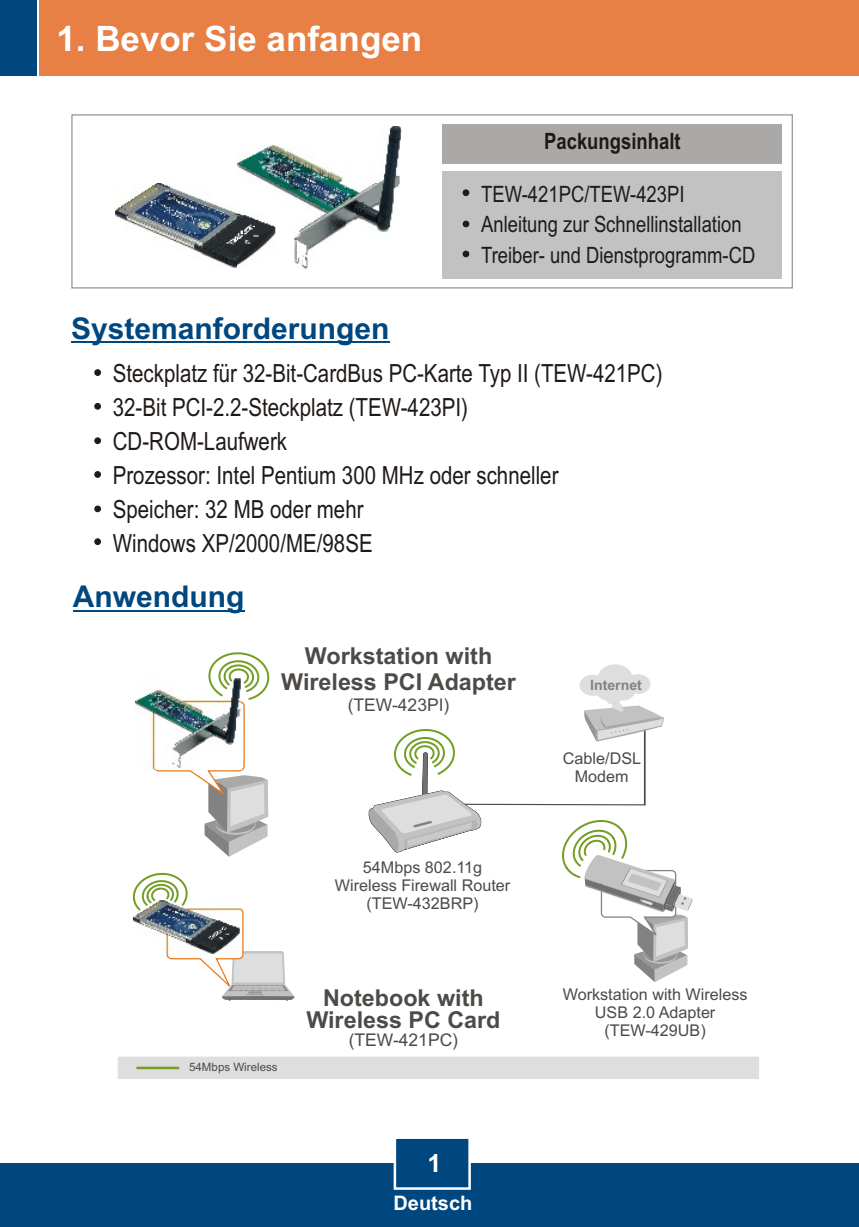
<style>
.page{position:relative;width:859px;height:1227px;background:#fff}
.page>*{position:absolute;margin:0;border:0;box-sizing:border-box;transform-origin:0 0}
.t1{font:700 35px "Arial";color:#fff}
.t2{font:700 30px "Arial";color:#004780}
.t3{font:25px/34px "Arial Narrow";color:#1f1a17}
.t4{font:700 25px "Arial";color:#fff}
.t5{font:700 23.25px/26px "Arial";color:#4d4a47;text-align:center}
.t6{font:22.5px "Arial Narrow";color:#1f1a17}
.t7{font:700 22.5px "Arial Narrow";color:#1f1a17}
.t8{font:700 20px "Arial";color:#fff}
.t9{font:17.5px "Arial";color:#4d4a47}
.t10{font:16.25px/18px "Arial";color:#4d4a47;text-align:center}
.t11{font:700 14px "Arial";color:#828282}
.t12{font:11.5px "Arial";color:#4d4a47}
</style>
<div class="page">
<div style="left:0;top:1163px;width:859px;height:63px;background:#004780"></div>
<div style="left:39px;top:0;width:820px;height:76px;background:#e88045"></div>
<div style="left:0;top:0;width:36px;height:76px;background:#004780"></div>
<svg style="left:393px;top:1138px;width:78px;height:52px"></svg>
<hr style="left:73px;top:610px;width:171px;height:1px;background:#004780">
<hr style="left:71px;top:341px;width:318px;height:1px;background:#004780">
<svg style="left:71px;top:114px;width:722px;height:175px"></svg>
<div style="left:442px;top:171px;width:340px;height:108px;background:#c2c2c2"></div>
<div style="left:442px;top:124px;width:340px;height:39px;background:#aba8a8"></div>
<svg style="left:463px;top:189px;width:6px;height:7px"></svg>
<svg style="left:463px;top:221px;width:6px;height:6px"></svg>
<svg style="left:463px;top:251px;width:6px;height:6px"></svg>
<svg style="left:94px;top:369px;width:7px;height:6px"></svg>
<div style="left:94px;top:437px;width:7px;height:7px;background:#1f1a17;border:1px solid #1f1a17;border-radius:50%"></div>
<div style="left:94px;top:505px;width:7px;height:7px;background:#1f1a17;border:1px solid #1f1a17;border-radius:50%"></div>
<svg style="left:94px;top:538px;width:7px;height:6px"></svg>
<svg style="left:94px;top:403px;width:7px;height:6px"></svg>
<svg style="left:94px;top:471px;width:7px;height:6px"></svg>
<img style="left:115px;top:183px;width:122px;height:85px">
<img style="left:237px;top:126px;width:164px;height:145px">
<div style="left:579px;top:674px;width:27px;height:21px;background:#dedede;border-radius:50%"></div>
<div style="left:596px;top:680px;width:25px;height:20px;background:#dedede;border-radius:50%"></div>
<div style="left:597px;top:664px;width:35px;height:27px;background:#dedede;border-radius:50%"></div>
<div style="left:610px;top:680px;width:25px;height:20px;background:#dedede;border-radius:50%"></div>
<div style="left:625px;top:674px;width:25px;height:20px;background:#dedede;border-radius:50%"></div>
<div style="left:606px;top:697px;width:14px;height:7px;background:#dedede;border-radius:50%"></div>
<div style="left:612px;top:702px;width:10px;height:7px;background:#dedede;border-radius:50%"></div>
<img style="left:135px;top:692px;width:17px;height:77px">
<svg style="left:152px;top:652px;width:117px;height:204px"></svg>
<svg style="left:133px;top:872px;width:161px;height:128px"></svg>
<svg style="left:368px;top:705px;width:324px;height:277px"></svg>
<div style="left:118px;top:1056px;width:641px;height:22px;background:#dedede"></div>
<hr style="left:136px;top:1066px;width:43px;height:2px;background:#739e24">
<h1 class="t1" style="left:56px;top:25px;width:367px">1. Bevor Sie anfangen</h1>
<p class="t2" style="left:71px;top:316px;width:320px">Systemanforderungen</p>
<p class="t7" style="left:544px;top:133px;width:138px">Packungsinhalt</p>
<p class="t6" style="left:481px;top:185px;width:205px">TEW-421PC/TEW-423PI</p>
<p class="t6" style="left:481px;top:216px;width:262px">Anleitung zur Schnellinstallation</p>
<p class="t6" style="left:481px;top:246px;width:276px">Treiber- und Dienstprogramm-CD</p>
<p class="t3" style="left:113px;top:358px;width:551px">Steckplatz für 32-Bit-CardBus PC-Karte Typ II (TEW-421PC)<br>32-Bit PCI-2.2-Steckplatz (TEW-423PI)<br>CD-ROM-Laufwerk<br>Prozessor: Intel Pentium 300 MHz oder schneller</p>
<p class="t3" style="left:113px;top:494px;width:252px">Speicher: 32 MB oder mehr</p>
<p class="t3" style="left:113px;top:528px;width:261px">Windows XP/2000/ME/98SE</p>
<p class="t2" style="left:73px;top:585px;width:173px">Anwendung</p>
<p class="t5" style="left:281px;top:645px;width:236px">Workstation with<br>Wireless PCI Adapter</p>
<p class="t9" style="left:348px;top:698px;width:103px">(TEW-423PI)</p>
<p class="t10" style="left:335px;top:859px;width:177px">54Mbps 802.11g<br>Wireless Firewall Router (TEW-432BRP)</p>
<p class="t5" style="left:306px;top:988px;width:195px;line-height:22px">Notebook with<br>Wireless PC Card</p>
<p class="t9" style="left:349px;top:1032px;width:111px">(TEW-421PC)</p>
<p class="t12" style="left:189px;top:1062px;width:90px">54Mbps Wireless</p>
<p class="t4" style="left:427px;top:1153px;width:15px">1</p>
<p class="t8" style="left:393px;top:1194px;width:80px">Deutsch</p>
<p class="t11" style="left:590px;top:680px;width:53px">Internet</p>
<p class="t10" style="left:563px;top:750px;width:80px">Cable/DSL<br>Modem</p>
<p class="t10" style="left:563px;top:986px;width:186px">Workstation with Wireless<br>USB 2.0 Adapter (TEW-429UB)</p>
</div>
